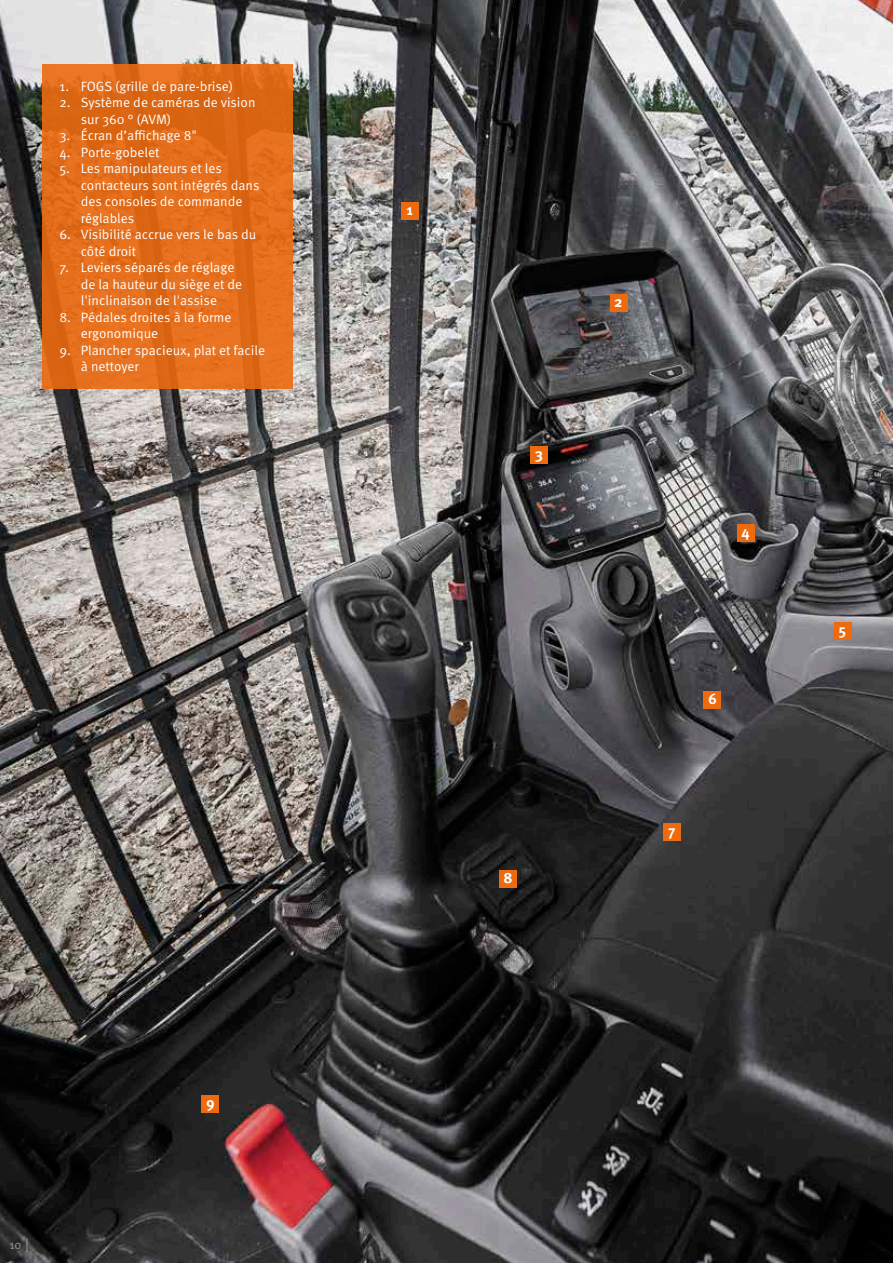
<style>
.page{position:relative;width:893px;height:1263px;background:#fff}
.page>*{position:absolute;margin:0;border:0;box-sizing:border-box;transform-origin:0 0}
.t1{font:700 15px "Meta Pro";color:#fff}
.t2{font:13.5px/16.5px "Meta Pro Norm";color:#fff}
.t3{font:12px "Meta Pro Norm";color:#979296}
.s1{font-size:15px}
</style>
<div class="page">
<img style="left:0;top:0;width:893px;height:1263px">
<div style="left:401px;top:202px;width:17px;height:17px;background:#ed6a0f"></div>
<div style="left:610px;top:294px;width:17px;height:17px;background:#ed6a0f"></div>
<div style="left:530px;top:446px;width:17px;height:17px;background:#ed6a0f"></div>
<div style="left:834px;top:623px;width:17px;height:17px;background:#ed6a0f"></div>
<div style="left:704px;top:691px;width:17px;height:17px;background:#ed6a0f"></div>
<div style="left:663px;top:823px;width:17px;height:17px;background:#ed6a0f"></div>
<div style="left:737px;top:524px;width:17px;height:17px;background:#ed6a0f"></div>
<div style="left:202px;top:1095px;width:17px;height:17px;background:#ed6a0f"></div>
<div style="left:500px;top:871px;width:17px;height:17px;background:#ed6a0f"></div>
<div style="left:43px;top:64px;width:250px;height:324px;background:linear-gradient(to right,#e16b19,#e36d1b)"></div>
<p class="t2" style="left:60px;top:77px;width:175px">1. FOGS (grille de pare-brise)</p>
<p class="t2" style="left:81px;top:94px;width:176px;text-indent:-21px">2. Système de caméras de vision sur 360 ° (AVM)</p>
<p class="t2" style="left:60px;top:127px;width:139px">3. Écran d’affichage 8"</p>
<p class="t2" style="left:60px;top:143px;width:101px">4. Porte-gobelet</p>
<p class="t2" style="left:81px;top:160px;width:180px;text-indent:-21px">5. Les manipulateurs et les contacteurs sont intégrés dans des consoles de commande réglables</p>
<p class="t2" style="left:81px;top:226px;width:177px;text-indent:-21px">6. Visibilité accrue vers le bas du côté droit</p>
<p class="t2" style="left:81px;top:259px;width:163px;text-indent:-21px">7. Leviers séparés de réglage de la hauteur du siège et de l'inclinaison de l'assise</p>
<p class="t2" style="left:81px;top:308px;width:152px;text-indent:-21px">8. Pédales droites à la forme ergonomique</p>
<p class="t2" style="left:81px;top:341px;width:186px;text-indent:-21px">9. Plancher spacieux, plat et facile à nettoyer</p>
<p class="t3" style="left:9px;top:1235px;width:21px">10 <span class="s1">|</span></p>
<p class="t1" style="left:206px;top:1091px;width:10px">9</p>
<p class="t1" style="left:406px;top:198px;width:8px">1</p>
<p class="t1" style="left:535px;top:442px;width:10px">3</p>
<p class="t1" style="left:504px;top:866px;width:11px">8</p>
<p class="t1" style="left:614px;top:290px;width:10px">2</p>
<p class="t1" style="left:741px;top:520px;width:10px">4</p>
<p class="t1" style="left:708px;top:687px;width:10px">6</p>
<p class="t1" style="left:668px;top:819px;width:9px">7</p>
<p class="t1" style="left:839px;top:618px;width:9px">5</p>
</div>
